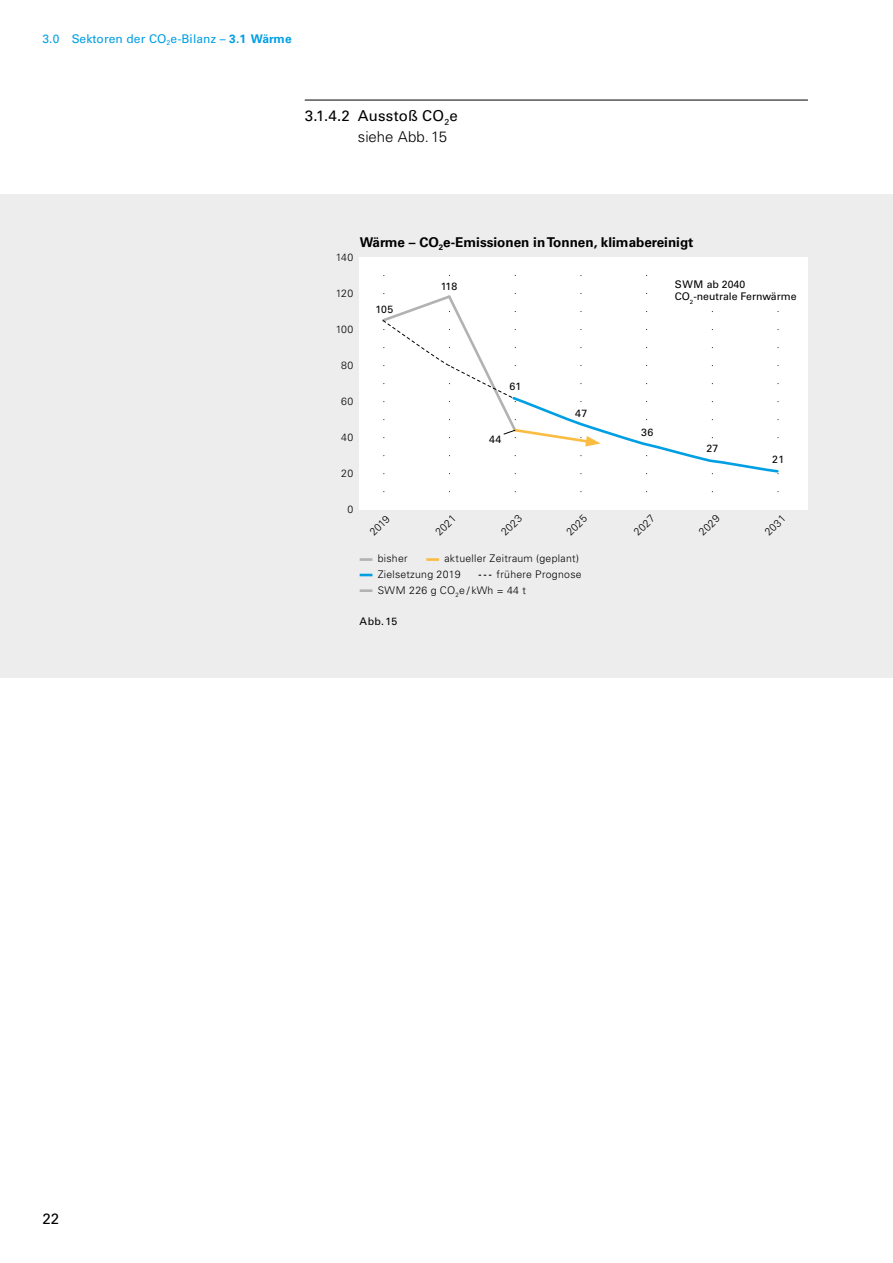
<style>
.page{position:relative;width:893px;height:1263px;background:#fff}
.page>*{position:absolute;margin:0;border:0;box-sizing:border-box;transform-origin:0 0}
.t1{font:15px/21px "Univers LT Std";letter-spacing:.005em;color:#000}
.t2{font:700 13.5px "Univers LT Std";color:#000}
.t3{font:12px "Univers LT Std";letter-spacing:.01em;color:#009fe3}
.t4{font:300 10.5px/15.5px "Univers LT Std";letter-spacing:.025em;color:#000}
.t5{font:10.5px/12.6px "Univers LT Std";color:#000}
.s1{font-weight:700}
.s2{font-weight:300}
</style>
<div class="page">
<div style="left:0;top:195px;width:893px;height:483px;background:#ededed"></div>
<hr style="left:305px;top:100px;width:503px;height:1px;background:#000">
<div style="left:360px;top:258px;width:448px;height:252px;background:#fff"></div>
<svg style="left:360px;top:589px;width:12px;height:3px"></svg>
<svg style="left:360px;top:558px;width:12px;height:3px"></svg>
<svg style="left:426px;top:558px;width:13px;height:3px"></svg>
<svg style="left:360px;top:574px;width:12px;height:2px"></svg>
<svg style="left:382px;top:293px;width:397px;height:199px"></svg>
<p class="t3" style="left:43px;top:31px;width:251px">3.0 Sektoren der CO<sub>2</sub>e-Bilanz – <span class="s1">3.1 Wärme</span></p>
<h1 class="t1" style="left:358px;top:106px;width:101px;text-indent:-53px">3.1.4.2 Ausstoß CO<sub>2</sub>e <span class="s2">siehe Abb.15</span></h1>
<p class="t2" style="left:360px;top:234px;width:335px">Wärme – CO<sub>2</sub>e-Emissionen in Tonnen, klimabereinigt</p>
<p class="t4" style="left:336px;top:249px;width:19px">140</p>
<p class="t4" style="left:336px;top:285px;width:19px">120</p>
<p class="t4" style="left:336px;top:321px;width:19px">100</p>
<p class="t4" style="left:341px;top:357px;width:13px">80</p>
<p class="t4" style="left:341px;top:393px;width:13px">60</p>
<p class="t4" style="left:341px;top:429px;width:13px">40</p>
<p class="t4" style="left:341px;top:465px;width:13px">20</p>
<p class="t4" style="left:347px;top:501px;width:7px">0</p>
<p class="t5" style="left:376px;top:303px;width:19px">105</p>
<p class="t5" style="left:441px;top:280px;width:18px">118</p>
<p class="t5" style="left:509px;top:380px;width:13px">61</p>
<p class="t5" style="left:489px;top:433px;width:13px">44</p>
<p class="t5" style="left:575px;top:407px;width:13px">47</p>
<p class="t5" style="left:675px;top:278px;width:123px">SWM ab 2040<br>CO<sub>2</sub>-neutrale Fernwärme</p>
<p class="t5" style="left:641px;top:426px;width:13px">36</p>
<p class="t5" style="left:706px;top:442px;width:13px">27</p>
<p class="t5" style="left:772px;top:453px;width:13px">21</p>
<p class="t4" style="left:366px;top:528px;width:25px;rotate:-45deg">2019</p>
<p class="t4" style="left:432px;top:528px;width:26px;rotate:-45deg">2021</p>
<p class="t4" style="left:497px;top:528px;width:26px;rotate:-45deg">2023</p>
<p class="t4" style="left:563px;top:528px;width:26px;rotate:-45deg">2025</p>
<p class="t4" style="left:630px;top:528px;width:26px;rotate:-45deg">2027</p>
<p class="t4" style="left:695px;top:528px;width:26px;rotate:-45deg">2029</p>
<p class="t4" style="left:761px;top:528px;width:26px;rotate:-45deg">2031</p>
<p class="t4" style="left:378px;top:551px;width:203px;text-indent:67px">aktueller Zeitraum (geplant)<br>Zielsetzung 2019</p>
<p class="t4" style="left:378px;top:551px;width:31px">bisher</p>
<p class="t4" style="left:497px;top:566px;width:87px">frühere Prognose</p>
<p class="t4" style="left:378px;top:582px;width:150px">SWM 226 g CO<sub>2</sub>e / kWh = 44 t</p>
<p class="t5" style="left:360px;top:615px;width:39px">Abb.15</p>
<h1 class="t1" style="left:43px;top:1208px;width:18px">22</h1>
</div>
